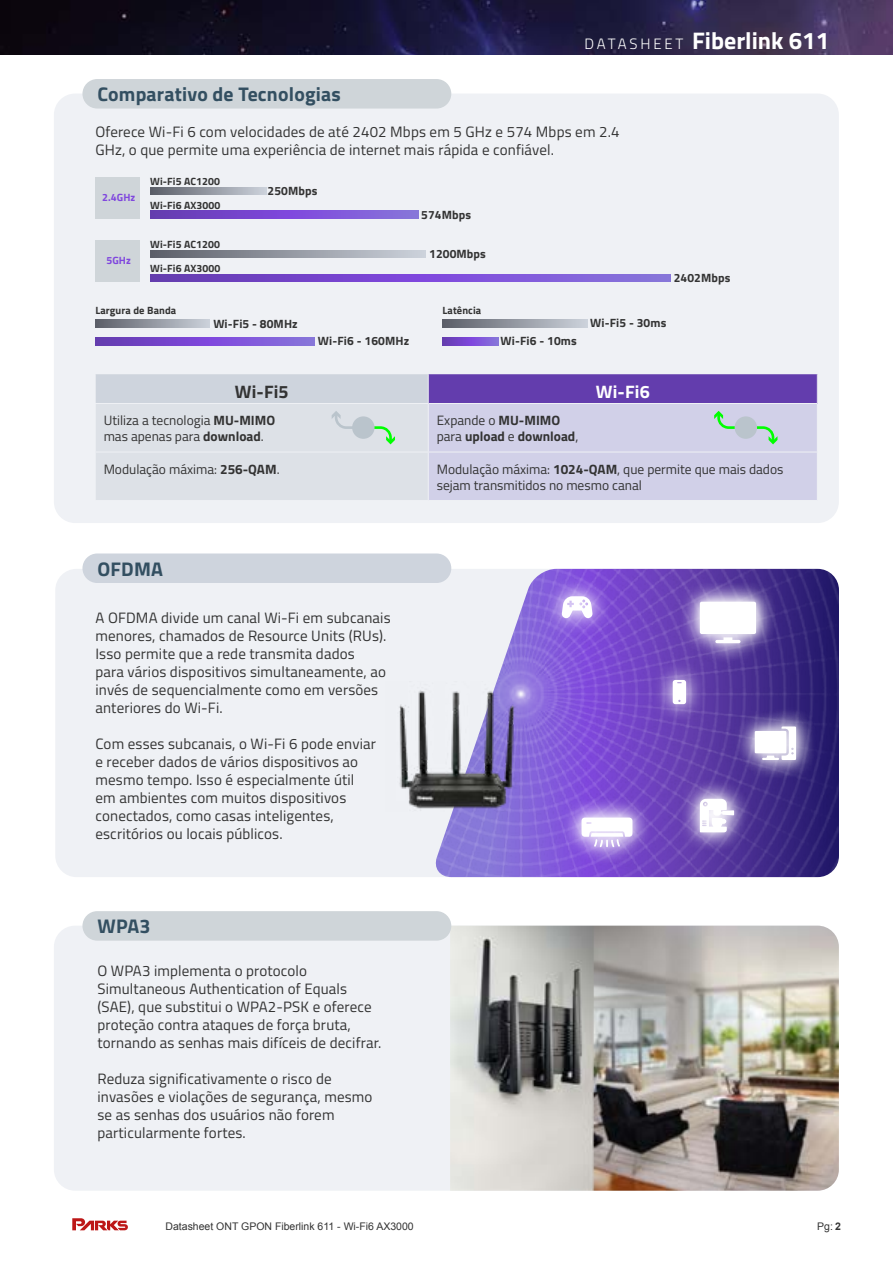
<style>
.page{position:relative;width:893px;height:1263px;background:#fff}
.page>*{position:absolute;margin:0;border:0;box-sizing:border-box;transform-origin:0 0}
.t1{font:700 24px "Titillium Web";color:#fff}
.t2{font:700 19.8px "Titillium Web";letter-spacing:.01em;color:#334f61}
.t3{font:700 18px "Titillium Web";color:#333}
.t4{font:700 18px "Titillium Web";color:#fff}
.t5{font:15px/18px "Titillium Web";letter-spacing:.01em;color:#333}
.t6{font:13.5px/16.2px "Titillium Web";color:#333}
.t7{font:700 13.5px/16.2px "Titillium Web";color:#333}
.t8{font:700 12px "Titillium Web";letter-spacing:.01em;color:#333}
.t9{font:700 10.5px "Titillium Web";letter-spacing:.01em;color:#333}
.t10{font:10.5px "Arial";color:#333}
.t11{font:700 10.5px "Titillium Web";letter-spacing:.01em;color:#8047de}
.s1{font-weight:300;font-size:15px}
.s2{font-weight:700}
.s3{font-weight:400}
</style>
<div class="page">
<svg style="left:72px;top:1218px;width:56px;height:12px"></svg>
<img style="left:0;top:0;width:893px;height:54px">
<div style="left:54px;top:94px;width:785px;height:429px;background:#eff1f5;border-radius:21px"></div>
<div style="left:54px;top:926px;width:785px;height:265px;background:#eff1f5;border-radius:21px"></div>
<img style="left:450px;top:926px;width:389px;height:265px">
<svg style="left:95px;top:337px;width:220px;height:8px;background:#7950cf"></svg>
<svg style="left:95px;top:320px;width:115px;height:7px"></svg>
<svg style="left:442px;top:337px;width:56px;height:8px"></svg>
<svg style="left:442px;top:320px;width:146px;height:7px"></svg>
<svg style="left:96px;top:374px;width:722px;height:126px;background:#c7c4de"></svg>
<div style="left:735px;top:416px;width:22px;height:23px;background:#bac4cc;border-radius:50%"></div>
<div style="left:82px;top:79px;width:369px;height:30px;background:#cfd5d9;border-radius:15px"></div>
<div style="left:82px;top:911px;width:369px;height:30px;background:#cfd5d9;border-radius:15px"></div>
<div style="left:55px;top:569px;width:784px;height:308px;background:#eff1f5;border-radius:21px"></div>
<img style="left:435px;top:569px;width:404px;height:308px">
<img style="left:399px;top:681px;width:127px;height:131px">
<svg style="left:653px;top:661px;width:53px;height:63px;background:#7855bb"></svg>
<svg style="left:673px;top:680px;width:13px;height:24px"></svg>
<div style="left:678px;top:579px;width:102px;height:87px;background:#fff;opacity:.62"></div>
<svg style="left:680px;top:582px;width:96px;height:72px;background:#745cae"></svg>
<svg style="left:698px;top:618px;width:61px;height:45px"></svg>
<svg style="left:700px;top:602px;width:56px;height:41px"></svg>
<div style="left:732px;top:704px;width:87px;height:78px;background:#fff;opacity:.43"></div>
<svg style="left:762px;top:707px;width:54px;height:72px"></svg>
<svg style="left:735px;top:712px;width:71px;height:61px;background:#624f9d"></svg>
<svg style="left:744px;top:736px;width:53px;height:44px"></svg>
<svg style="left:755px;top:726px;width:41px;height:34px"></svg>
<svg style="left:542px;top:577px;width:69px;height:60px;background:#8d62dd"></svg>
<svg style="left:562px;top:596px;width:31px;height:22px"></svg>
<div style="left:678px;top:776px;width:76px;height:78px;background:#fff;opacity:.43"></div>
<svg style="left:680px;top:779px;width:72px;height:72px;background:#684ca9"></svg>
<svg style="left:687px;top:785px;width:37px;height:38px"></svg>
<svg style="left:700px;top:799px;width:34px;height:33px"></svg>
<div style="left:559px;top:795px;width:96px;height:74px;background:#fff;opacity:.43"></div>
<svg style="left:562px;top:798px;width:90px;height:57px;background:#875cd5"></svg>
<svg style="left:573px;top:814px;width:69px;height:43px"></svg>
<svg style="left:632px;top:821px;width:6px;height:44px"></svg>
<svg style="left:576px;top:821px;width:6px;height:44px"></svg>
<svg style="left:582px;top:847px;width:5px;height:18px"></svg>
<svg style="left:627px;top:847px;width:5px;height:18px"></svg>
<svg style="left:587px;top:847px;width:40px;height:18px"></svg>
<svg style="left:582px;top:817px;width:50px;height:30px"></svg>
<div style="left:82px;top:553px;width:369px;height:30px;background:#ced4dd;border-radius:15px"></div>
<svg style="left:150px;top:211px;width:269px;height:8px;background:#7a50cf"></svg>
<svg style="left:150px;top:274px;width:521px;height:8px;background:#7a50d0"></svg>
<svg style="left:150px;top:187px;width:117px;height:8px"></svg>
<svg style="left:150px;top:250px;width:276px;height:8px;background:#9398a1"></svg>
<div style="left:95px;top:177px;width:45px;height:42px;background:#cfd5d9"></div>
<div style="left:95px;top:240px;width:45px;height:42px;background:#cfd5d9"></div>
<h2 class="t2" style="left:97px;top:79px;width:245px">Comparativo de Tecnologias</h2>
<h1 class="t1" style="left:584px;top:22px;width:246px"><span class="s1">D ATA S H E E T</span> Fiberlink 611</h1>
<p class="t5" style="left:95px;top:122px;width:526px">Oferece Wi-Fi 6 com velocidades de até 2402 Mbps em 5 GHz e 574 Mbps em 2.4<br>GHz, o que permite uma experiência de internet mais rápida e confiável.</p>
<p class="t9" style="left:150px;top:173px;width:71px">Wi-Fi5 AC1200</p>
<p class="t8" style="left:268px;top:181px;width:51px">250Mbps</p>
<p class="t11" style="left:102px;top:189px;width:35px">2.4GHz</p>
<p class="t9" style="left:150px;top:197px;width:72px">Wi-Fi6 AX3000</p>
<p class="t8" style="left:421px;top:205px;width:51px">574Mbps</p>
<p class="t11" style="left:106px;top:252px;width:26px">5GHz</p>
<p class="t9" style="left:150px;top:236px;width:71px">Wi-Fi5 AC1200</p>
<p class="t9" style="left:150px;top:260px;width:72px">Wi-Fi6 AX3000</p>
<p class="t9" style="left:95px;top:302px;width:82px">Largura de Banda</p>
<p class="t8" style="left:213px;top:314px;width:86px">Wi-Fi5 - 80MHz</p>
<p class="t8" style="left:318px;top:332px;width:93px">Wi-Fi6 - 160MHz</p>
<p class="t8" style="left:429px;top:245px;width:58px">1200Mbps</p>
<p class="t9" style="left:442px;top:302px;width:40px">Latência</p>
<p class="t8" style="left:501px;top:332px;width:78px">Wi-Fi6 - 10ms</p>
<p class="t8" style="left:674px;top:268px;width:58px">2402Mbps</p>
<p class="t8" style="left:590px;top:313px;width:78px">Wi-Fi5 - 30ms</p>
<p class="t3" style="left:235px;top:378px;width:55px">Wi-Fi5</p>
<p class="t4" style="left:596px;top:378px;width:55px">Wi-Fi6</p>
<p class="t6" style="left:104px;top:412px;width:173px">Utiliza a tecnologia <span class="s2">MU-MIMO </span>mas apenas para <span class="s2">download</span>.</p>
<p class="t7" style="left:437px;top:412px;width:143px"><span class="s3">Expande o</span> MU-MIMO <span class="s3">para</span> upload <span class="s3">e</span> download<span class="s3">,</span></p>
<p class="t6" style="left:104px;top:460px;width:177px">Modulação máxima: <span class="s2">256-QAM</span>.</p>
<p class="t6" style="left:437px;top:460px;width:348px">Modulação máxima: <span class="s2">1024-QAM</span>, que permite que mais dados sejam transmitidos no mesmo canal</p>
<h2 class="t2" style="left:97px;top:553px;width:67px">OFDMA</h2>
<p class="t5" style="left:95px;top:608px;width:297px">A OFDMA divide um canal Wi-Fi em subcanais menores, chamados de Resource Units (RUs).<br>Isso permite que a rede transmita dados<br>para vários dispositivos simultaneamente, ao invés de sequencialmente como em versões anteriores do Wi-Fi.</p>
<p class="t5" style="left:95px;top:734px;width:282px">Com esses subcanais, o Wi-Fi 6 pode enviar e receber dados de vários dispositivos ao mesmo tempo. Isso é especialmente útil em ambientes com muitos dispositivos conectados, como casas inteligentes, escritórios ou locais públicos.</p>
<h2 class="t2" style="left:97px;top:911px;width:55px">WPA3</h2>
<p class="t5" style="left:97px;top:961px;width:286px">O WPA3 implementa o protocolo Simultaneous Authentication of Equals (SAE), que substitui o WPA2-PSK e oferece proteção contra ataques de força bruta, tornando as senhas mais difíceis de decifrar.</p>
<p class="t5" style="left:97px;top:1069px;width:277px">Reduza significativamente o risco de invasões e violações de segurança, mesmo se as senhas dos usuários não forem particularmente fortes.</p>
<p class="t10" style="left:166px;top:1220px;width:250px">Datasheet ONT GPON Fiberlink 611 - Wi-Fi6 AX3000</p>
<p class="t10" style="left:817px;top:1220px;width:25px">Pg: <span class="s2">2</span></p>
</div>
